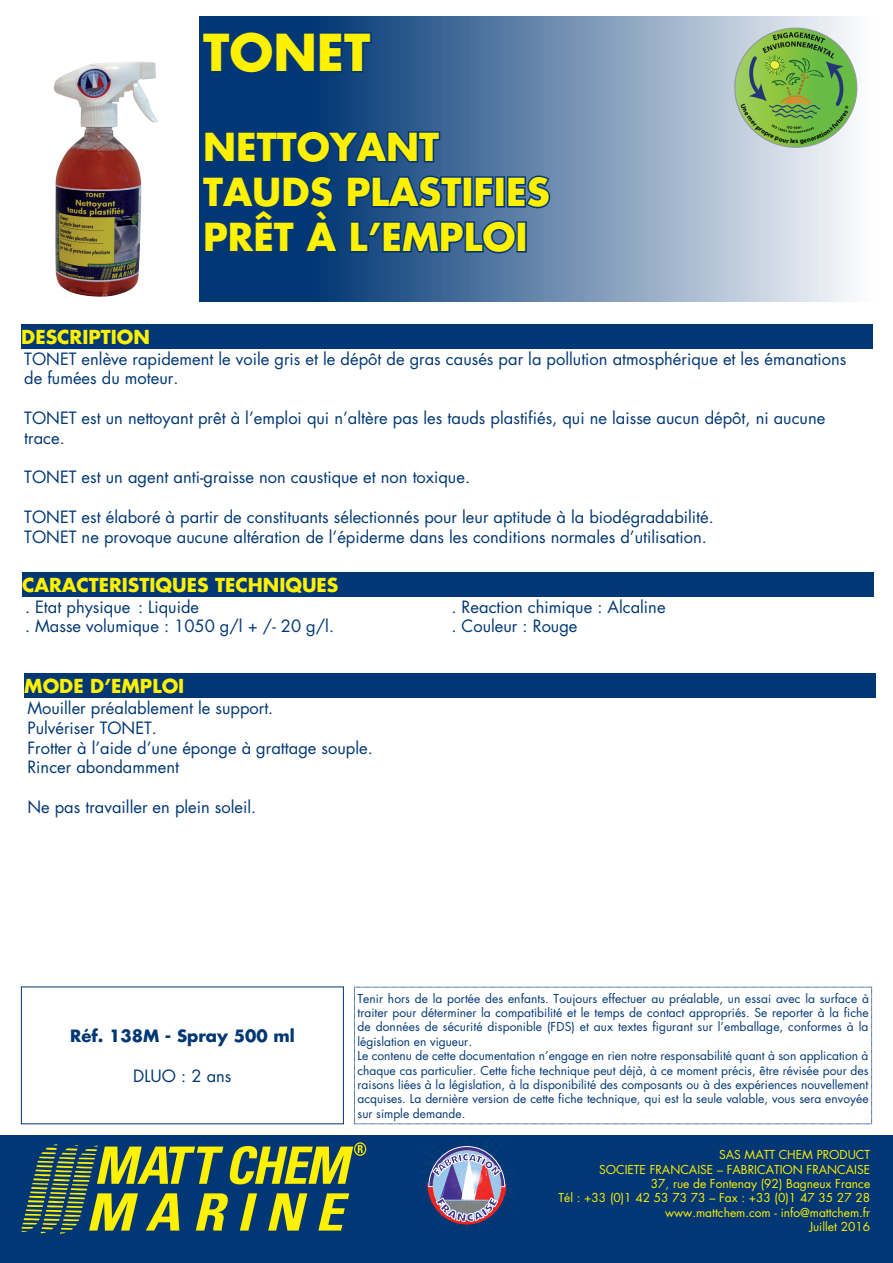
<style>
.page{position:relative;width:893px;height:1263px;background:#fff}
.page>*{position:absolute;margin:0;border:0;box-sizing:border-box;transform-origin:0 0}
.t1{font:700 49.5px "Futura";color:#fff101}
.t2{font:700 37.5px/45px "Futura";color:#fff101}
.t3{font:700 18.75px "Futura";color:#fff101}
.t4{font:16.5px/19.8px "Futura";color:#013775}
.t5{font:700 16.5px "Futura";color:#013775}
.t6{font:12px/14.4px "Futura";color:#013775}
.t7{font:12px/14.4px "Futura";color:#fff101;text-align:right}
</style>
<div class="page">
<svg style="left:199px;top:16px;width:651px;height:286px;background:#7693b4"></svg>
<div style="left:0;top:1135px;width:893px;height:128px;background:#013775"></div>
<svg style="left:21px;top:1142px;width:345px;height:92px"></svg>
<svg style="left:200px;top:29px;width:173px;height:46px;background:#033976"></svg>
<svg style="left:200px;top:123px;width:352px;height:132px;background:#1a4b82"></svg>
<div style="left:516px;top:221px;width:11px;height:32px;border:3px solid #013775"></div>
<img style="left:53px;top:62px;width:105px;height:235px">
<div style="left:21px;top:987px;width:323px;height:137px;border:1px solid #013775"></div>
<svg style="left:354px;top:987px;width:518px;height:137px"></svg>
<div style="left:21px;top:324px;width:852px;height:25px;background:#013775"></div>
<div style="left:22px;top:572px;width:852px;height:25px;background:#013775"></div>
<div style="left:24px;top:674px;width:852px;height:24px;background:#013775"></div>
<svg style="left:733px;top:26px;width:125px;height:123px;background:#8ebb70"></svg>
<svg style="left:427px;top:1146px;width:80px;height:79px"></svg>
<h1 class="t1" style="left:203px;top:18px;width:169px">TONET</h1>
<p class="t3" style="left:21px;top:324px;width:130px">DESCRIPTION</p>
<h2 class="t2" style="left:203px;top:123px;width:348px">NETTOYANT<br>TAUDS PLASTIFIES<br>PRÊT À L’EMPLOI</h2>
<p class="t4" style="left:24px;top:348px;width:824px">TONET enlève rapidement le voile gris et le dépôt de gras causés par la pollution atmosphérique et les émanations de fumées du moteur.</p>
<p class="t4" style="left:24px;top:408px;width:803px">TONET est un nettoyant prêt à l’emploi qui n’altère pas les tauds plastifiés, qui ne laisse aucun dépôt, ni aucune trace.</p>
<p class="t4" style="left:24px;top:467px;width:447px">TONET est un agent anti-graisse non caustique et non toxique.</p>
<p class="t4" style="left:24px;top:507px;width:691px">TONET est élaboré à partir de constituants sélectionnés pour leur aptitude à la biodégradabilité.<br>TONET ne provoque aucune altération de l’épiderme dans les conditions normales d’utilisation.</p>
<p class="t3" style="left:22px;top:572px;width:318px">CARACTERISTIQUES TECHNIQUES</p>
<p class="t4" style="left:25px;top:596px;width:311px">. Etat physique : Liquide<br>. Masse volumique : 1050 g/l + /- 20 g/l.</p>
<p class="t4" style="left:451px;top:596px;width:216px">. Reaction chimique : Alcaline . Couleur : Rouge</p>
<p class="t3" style="left:24px;top:673px;width:162px">MODE D’EMPLOI</p>
<p class="t4" style="left:27px;top:698px;width:347px">Mouiller préalablement le support.<br>Pulvériser TONET.<br>Frotter à l’aide d’une éponge à grattage souple.<br>Rincer abondamment</p>
<p class="t4" style="left:27px;top:797px;width:230px">Ne pas travailler en plein soleil.</p>
<p class="t5" style="left:70px;top:1024px;width:226px">Réf. 138M - Spray 500 ml</p>
<p class="t4" style="left:133px;top:1065px;width:100px">DLUO : 2 ans</p>
<p class="t6" style="left:358px;top:991px;width:513px">Tenir hors de la portée des enfants. Toujours effectuer au préalable, un essai avec la surface à traiter pour déterminer la compatibilité et le temps de contact appropriés. Se reporter à la fiche de données de sécurité disponible (FDS) et aux textes figurant sur l’emballage, conformes à la législation en vigueur.<br>Le contenu de cette documentation n’engage en rien notre responsabilité quant à son application à chaque cas particulier. Cette fiche technique peut déjà, à ce moment précis, être révisée pour des raisons liées à la législation, à la disponibilité des composants ou à des expériences nouvellement acquises. La dernière version de cette fiche technique, qui est la seule valable, vous sera envoyée sur simple demande.</p>
<p class="t7" style="left:558px;top:1147px;width:313px">SAS MATT CHEM PRODUCT<br>SOCIETE FRANCAISE – FABRICATION FRANCAISE<br>37, rue de Fontenay (92) Bagneux France<br>Tél : +33 (0)1 42 53 73 73 – Fax : +33 (0)1 47 35 27 28 www.mattchem.com - info@mattchem.fr<br>Juillet 2016</p>
</div>
